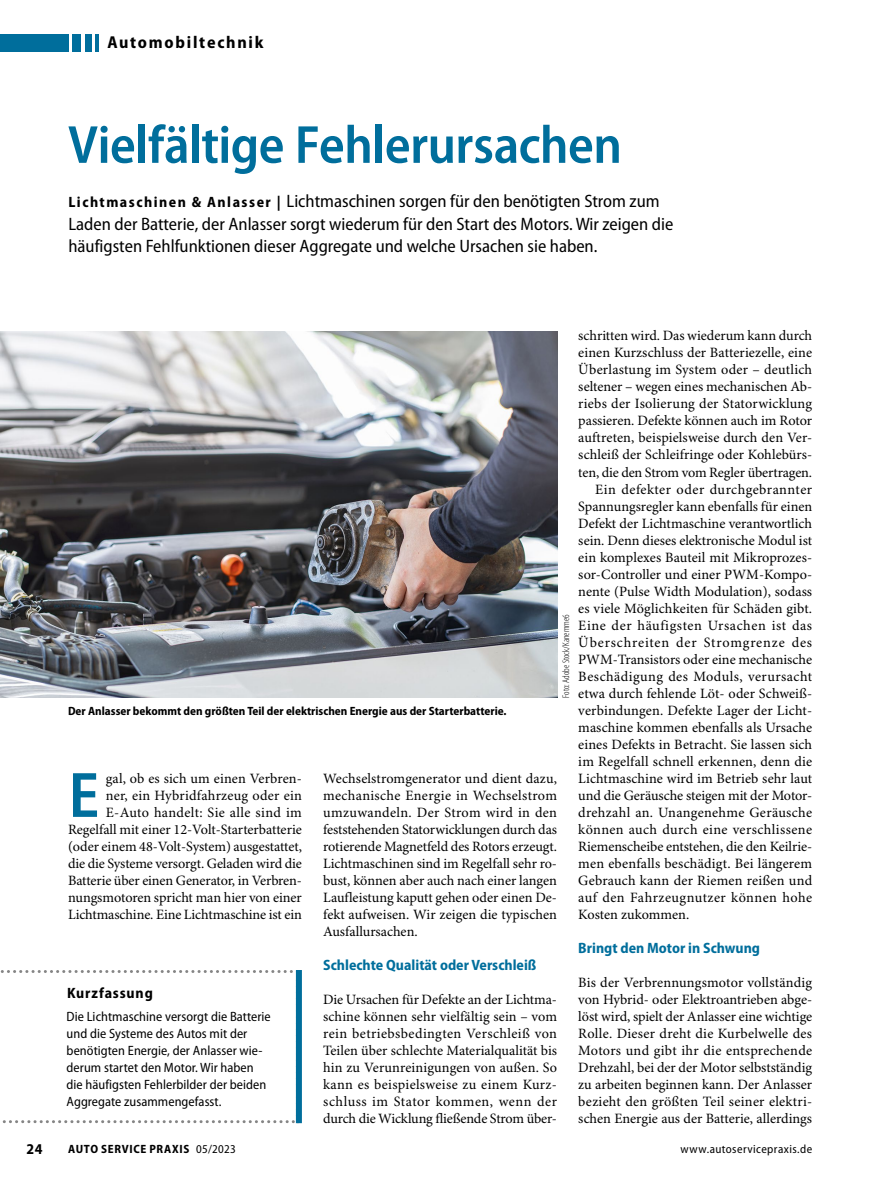
<style>
.page{position:relative;width:893px;height:1187px;background:#fff}
.page>*{position:absolute;margin:0;border:0;box-sizing:border-box;transform-origin:0 0}
.Para_GT_Initial_3Z{font:600 semi-condensed 64.65px "Myriad Pro";color:#006e9c}
.Title_36pt{font:600 semi-condensed 54px "Myriad Pro";letter-spacing:-.01em;color:#006e9c}
.Trailer_Vorspann{font:semi-condensed 18px/22.5px "Myriad Pro";color:#000}
.t1{font:700 semi-condensed 17.25px "Myriad Pro";letter-spacing:.1em;color:#000}
.SectionHeading_1_Zwi{font:700 semi-condensed 15px "Myriad Pro";color:#006e9c}
.Box_Heading_Überschr{font:700 semi-condensed 15px "Myriad Pro";letter-spacing:.055em;color:#000}
.Para_GT{font:14.25px/17px "Minion Pro";letter-spacing:-.005em;color:#000;text-align:justify}
.Para_GT_Einzug{font:14.25px/17px "Minion Pro";letter-spacing:.025em;color:#000;text-align:justify}
.Para_GT_Initial_3Z-2{font:14.25px/17px "Minion Pro";letter-spacing:-.005em;color:#000;text-align:justify}
.Para_Box_Standard{font:semi-condensed 13.5px/17px "Myriad Pro";letter-spacing:.005em;color:#000}
.Image_Caption_Biti_S{font:700 semi-condensed 12px "Myriad Pro";color:#000}
.Image_Caption_Biti_S-2{font:700 semi-condensed 12px "Myriad Pro";letter-spacing:.055em;color:#000}
.t2{font:semi-condensed 12px "Myriad Pro";letter-spacing:.035em;color:#000}
.Image_Source_Bildque{font:300 condensed 9.75px "Myriad Pro";color:#000}
.s1{font-weight:700;font-size:15px}
.s2{font-weight:400}
</style>
<div class="page">
<hr style="left:96px;top:34px;width:3px;height:17px;background:#006e9c">
<div style="left:72px;top:34px;width:9px;height:17px;background:#006e9c"></div>
<div style="left:85px;top:34px;width:6px;height:17px;background:#006e9c"></div>
<div style="left:0;top:34px;width:68px;height:17px;background:#006e9c"></div>
<svg style="left:0;top:970px;width:296px;height:153px"></svg>
<div style="left:296px;top:969px;width:6px;height:154px;background:#006e9c"></div>
<img style="left:0;top:331px;width:557px;height:366px">
<p class="t1" style="left:107px;top:33px;width:158px">Automobiltechnik</p>
<p class="Title_36pt" style="left:68px;top:115px;width:555px">Vielfältige Fehlerursachen</p>
<p class="Trailer_Vorspann" style="left:68px;top:190px;width:606px"><span class="s1">Lichtmaschinen &amp; Anlasser |</span> Lichtmaschinen sorgen für den benötigten Strom zum<br>Laden der Batterie, der Anlasser sorgt wiederum für den Start des Motors. Wir zeigen die häufigsten Fehlfunktionen dieser Aggregate und welche Ursachen sie haben.</p>
<p class="Image_Caption_Biti_S" style="left:68px;top:704px;width:440px">Der Anlasser bekommt den größten Teil der elektrischen Energie aus der Starterbatterie.</p>
<p class="Image_Source_Bildque" style="left:561px;top:697px;width:85px;rotate:-90deg">Foto: Adobe Stock/Kanemme6</p>
<p class="Para_GT_Initial_3Z-2" style="left:68px;top:770px;width:235px;text-align:right">gal, ob es sich um einen Verbren-<br>ner, ein Hybridfahrzeug oder ein E-Auto handelt: Sie alle sind im Regelfall mit einer 12-Volt-Starterbatterie (oder einem 48-Volt-System) ausgestattet, die die Systeme versorgt. Geladen wird die Batterie über einen Generator, in Verbren&shy;nungsmotoren spricht man hier von einer Lichtmaschine. Eine Lichtmaschine ist ein</p>
<p class="Para_GT_Initial_3Z" style="left:69px;top:759px;width:32px">E</p>
<p class="Box_Heading_Überschr" style="left:67px;top:984px;width:87px">Kurzfassung</p>
<p class="Para_Box_Standard" style="left:67px;top:1008px;width:206px">Die Lichtmaschine versorgt die Batterie und die Systeme des Autos mit der benötigten Energie, der Anlasser wie&shy;derum startet den Motor. Wir haben die häufigsten Fehlerbilder der beiden Aggregate zusammengefasst.</p>
<p class="Para_GT_Initial_3Z-2" style="left:323px;top:770px;width:235px">Wechselstromgenerator und dient dazu, mechanische Energie in Wechselstrom umzuwandeln. Der Strom wird in den feststehenden Statorwicklungen durch das rotierende Magnetfeld des Rotors erzeugt.<br>Lichtmaschinen sind im Regelfall sehr ro&shy;bust, können aber auch nach einer langen Laufleistung kaputt gehen oder einen De&shy;fekt aufweisen. Wir zeigen die typischen Ausfallursachen.</p>
<p class="SectionHeading_1_Zwi" style="left:323px;top:956px;width:215px">Schlechte Qualität oder Verschleiß</p>
<p class="Para_GT" style="left:323px;top:991px;width:235px">Die Ursachen für Defekte an der Lichtma&shy;schine können sehr vielfältig sein – vom rein betriebsbedingten Verschleiß von Teilen über schlechte Materialqualität bis hin zu Verunreinigungen von außen. So kann es beispielsweise zu einem Kurz&shy;schluss im Stator kommen, wenn der durch die Wicklung fließende Strom über-</p>
<p class="Para_GT" style="left:578px;top:328px;width:235px">schritten wird. Das wiederum kann durch einen Kurzschluss der Batteriezelle, eine Überlastung im System oder – deutlich seltener – wegen eines mechanischen Ab&shy;riebs der Isolierung der Statorwicklung passieren. Defekte können auch im Rotor auftreten, beispielsweise durch den Ver&shy;schleiß der Schleifringe oder Kohlebürs&shy;ten, die den Strom vom Regler übertragen.</p>
<p class="Para_GT_Einzug" style="left:578px;top:481px;width:235px;text-indent:17px">Ein defekter oder durchgebrannter Spannungsregler kann ebenfalls für einen Defekt der Lichtmaschine verantwortlich sein. Denn dieses elektronische Modul ist ein komplexes Bauteil mit Mikroprozes&shy;sor-Controller und einer PWM-Kompo&shy;nente (Pulse Width Modulation), sodass es viele Möglichkeiten für Schäden gibt.<br>Eine der häufigsten Ursachen ist das Überschreiten der Stromgrenze des PWM-Transistors oder eine mechanische Beschädigung des Moduls, verursacht etwa durch fehlende Löt- oder Schweiß&shy;verbindungen. Defekte Lager der Licht&shy;maschine kommen ebenfalls als Ursache eines Defekts in Betracht. Sie lassen sich im Regelfall schnell erkennen, denn die Lichtmaschine wird im Betrieb sehr laut und die Geräusche steigen mit der Motor&shy;drehzahl an. Unangenehme Geräusche können auch durch eine verschlissene Riemenscheibe entstehen, die den Keilrie&shy;men ebenfalls beschädigt. Bei längerem Gebrauch kann der Riemen reißen und auf den Fahrzeugnutzer können hohe Kosten zukommen.</p>
<p class="SectionHeading_1_Zwi" style="left:578px;top:939px;width:183px">Bringt den Motor in Schwung</p>
<p class="Para_GT" style="left:578px;top:974px;width:235px">Bis der Verbrennungsmotor vollständig von Hybrid- oder Elektroantrieben abge&shy;löst wird, spielt der Anlasser eine wichtige Rolle. Dieser dreht die Kurbelwelle des Motors und gibt ihr die entsprechende Drehzahl, bei der der Motor selbstständig zu arbeiten beginnen kann. Der Anlasser bezieht den größten Teil seiner elektri&shy;schen Energie aus der Batterie, allerdings</p>
<p class="Box_Heading_Überschr" style="left:27px;top:1140px;width:17px">24</p>
<p class="Image_Caption_Biti_S-2" style="left:68px;top:1142px;width:169px">AUTO SERVICE PRAXIS <span class="s2">05/2023</span></p>
<p class="t2" style="left:681px;top:1142px;width:133px">www.autoservicepraxis.de</p>
</div>
